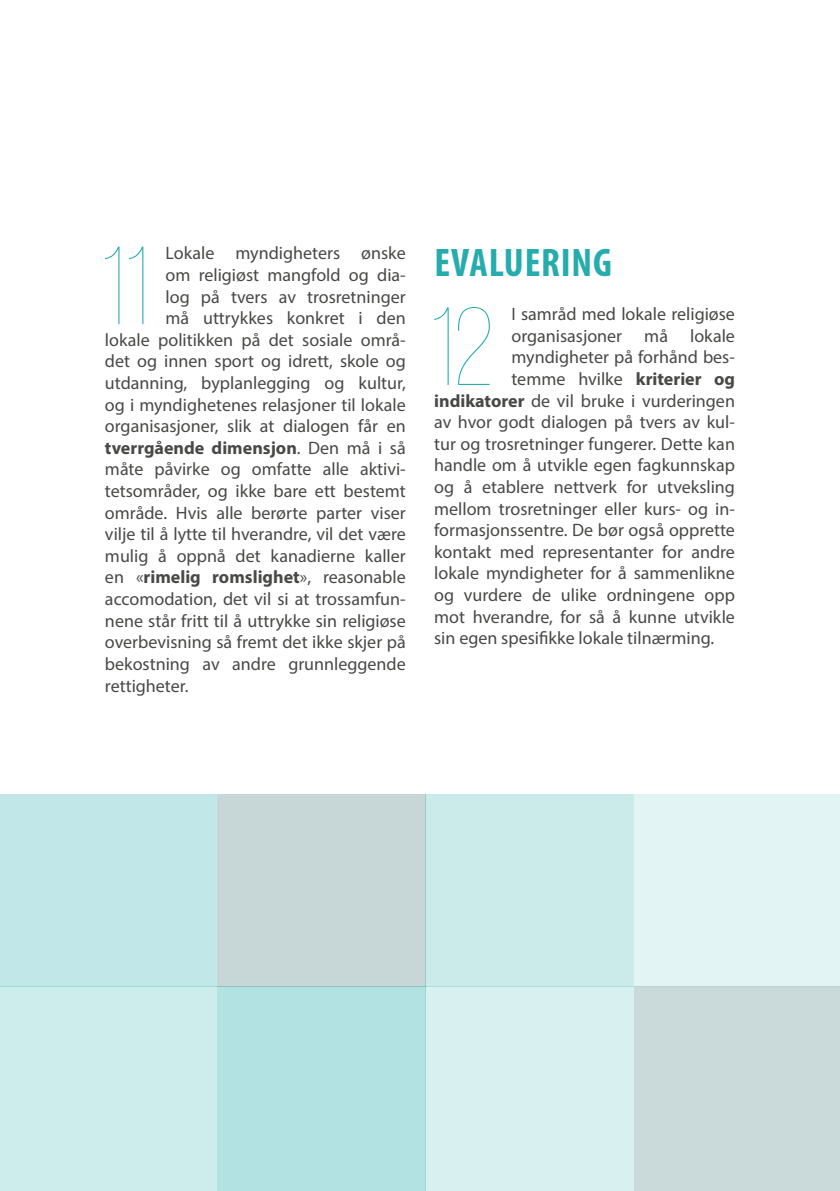
<style>
.page{position:relative;width:840px;height:1191px;background:#fff}
.page>*{position:absolute;margin:0;border:0;box-sizing:border-box;transform-origin:0 0}
.paragraphe_numero{font:100 110.6px "Bebas Neue";color:#26acad}
.titre{font:700 condensed 40px "Myriad Pro";letter-spacing:.02em;color:#26acad}
.paragraphe_numero-2{font:18px "Myriad Pro";color:#484846}
.paragraphe_numero-3{font:700 18px "Myriad Pro";color:#484846}
.s1{font-weight:400}
.s2{font-weight:700}
</style>
<div class="page">
<div style="left:634px;top:987px;width:205px;height:204px;background:#cad9d9"></div>
<div style="left:634px;top:794px;width:205px;height:193px;background:#e2f4f4"></div>
<div style="left:425px;top:987px;width:209px;height:204px;background:#d8f0f0"></div>
<div style="left:425px;top:794px;width:209px;height:193px;background:#cbebeb"></div>
<div style="left:217px;top:987px;width:208px;height:204px;background:#b3e2e2"></div>
<div style="left:217px;top:794px;width:208px;height:193px;background:#c7d7d7"></div>
<div style="left:0;top:987px;width:217px;height:204px;background:#cdecec"></div>
<div style="left:0;top:794px;width:217px;height:193px;background:#c2e7e8"></div>
<p class="paragraphe_numero" style="left:100px;top:228px;width:49px">11</p>
<p class="paragraphe_numero-2" style="left:165px;top:242px;width:241px">Lokale myndigheters ønske</p>
<p class="paragraphe_numero-2" style="left:165px;top:264px;width:241px">om religiøst mangfold og dia-</p>
<p class="paragraphe_numero-2" style="left:165px;top:285px;width:242px">log på tvers av trosretninger</p>
<p class="paragraphe_numero-2" style="left:165px;top:307px;width:242px">må uttrykkes konkret i den</p>
<p class="paragraphe_numero-2" style="left:105px;top:329px;width:302px">lokale politikken på det sosiale områ-</p>
<p class="paragraphe_numero-2" style="left:105px;top:350px;width:302px">det og innen sport og idrett, skole og</p>
<p class="paragraphe_numero-2" style="left:105px;top:372px;width:302px">utdanning, byplanlegging og kultur,</p>
<p class="paragraphe_numero-2" style="left:105px;top:393px;width:302px">og i myndighetenes relasjoner til lokale</p>
<p class="paragraphe_numero-2" style="left:105px;top:415px;width:302px">organisasjoner, slik at dialogen får en</p>
<p class="paragraphe_numero-3" style="left:105px;top:436px;width:302px">tverrgående dimensjon<span class="s1">. Den må i så</span></p>
<p class="paragraphe_numero-2" style="left:105px;top:458px;width:302px">måte påvirke og omfatte alle aktivi-</p>
<p class="paragraphe_numero-2" style="left:105px;top:480px;width:302px">tetsområder, og ikke bare ett bestemt</p>
<p class="paragraphe_numero-2" style="left:105px;top:501px;width:302px">område. Hvis alle berørte parter viser</p>
<p class="paragraphe_numero-2" style="left:105px;top:523px;width:302px">vilje til å lytte til hverandre, vil det være</p>
<p class="paragraphe_numero-2" style="left:105px;top:545px;width:302px">mulig å oppnå det kanadierne kaller</p>
<p class="paragraphe_numero-3" style="left:105px;top:565px;width:302px"><span class="s1">en «</span>rimelig romslighet<span class="s1">», reasonable</span></p>
<p class="paragraphe_numero-2" style="left:105px;top:588px;width:302px">accomodation, det vil si at trossamfun-</p>
<p class="paragraphe_numero-2" style="left:105px;top:609px;width:302px">nene står fritt til å uttrykke sin religiøse</p>
<p class="paragraphe_numero-2" style="left:105px;top:631px;width:302px">overbevisning så fremt det ikke skjer på</p>
<p class="paragraphe_numero-2" style="left:105px;top:653px;width:302px">bekostning av andre grunnleggende</p>
<p class="paragraphe_numero-2" style="left:105px;top:674px;width:85px">rettigheter.</p>
<p class="titre" style="left:434px;top:237px;width:179px">EVALUERING</p>
<p class="paragraphe_numero" style="left:429px;top:288px;width:66px">12</p>
<p class="paragraphe_numero-2" style="left:511px;top:303px;width:225px">I samråd med lokale religiøse</p>
<p class="paragraphe_numero-2" style="left:511px;top:325px;width:225px">organisasjoner må lokale</p>
<p class="paragraphe_numero-2" style="left:511px;top:346px;width:225px">myndigheter på forhånd bes-</p>
<p class="paragraphe_numero-2" style="left:511px;top:368px;width:225px">temme hvilke <span class="s2">kriterier og</span></p>
<p class="paragraphe_numero-2" style="left:434px;top:389px;width:302px"><span class="s2">indikatorer</span> de vil bruke i vurderingen</p>
<p class="paragraphe_numero-2" style="left:434px;top:411px;width:302px">av hvor godt dialogen på tvers av kul-</p>
<p class="paragraphe_numero-2" style="left:434px;top:433px;width:302px">tur og trosretninger fungerer. Dette kan</p>
<p class="paragraphe_numero-2" style="left:434px;top:454px;width:302px">handle om å utvikle egen fagkunnskap</p>
<p class="paragraphe_numero-2" style="left:434px;top:476px;width:302px">og å etablere nettverk for utveksling</p>
<p class="paragraphe_numero-2" style="left:434px;top:497px;width:302px">mellom trosretninger eller kurs- og in-</p>
<p class="paragraphe_numero-2" style="left:434px;top:519px;width:302px">formasjonssentre. De bør også opprette</p>
<p class="paragraphe_numero-2" style="left:434px;top:541px;width:302px">kontakt med representanter for andre</p>
<p class="paragraphe_numero-2" style="left:434px;top:562px;width:302px">lokale myndigheter for å sammenlikne</p>
<p class="paragraphe_numero-2" style="left:434px;top:584px;width:302px">og vurdere de ulike ordningene opp</p>
<p class="paragraphe_numero-2" style="left:434px;top:605px;width:302px">mot hverandre, for så å kunne utvikle</p>
<p class="paragraphe_numero-2" style="left:434px;top:627px;width:281px">sin egen spesifikke lokale tilnærming.</p>
</div>
